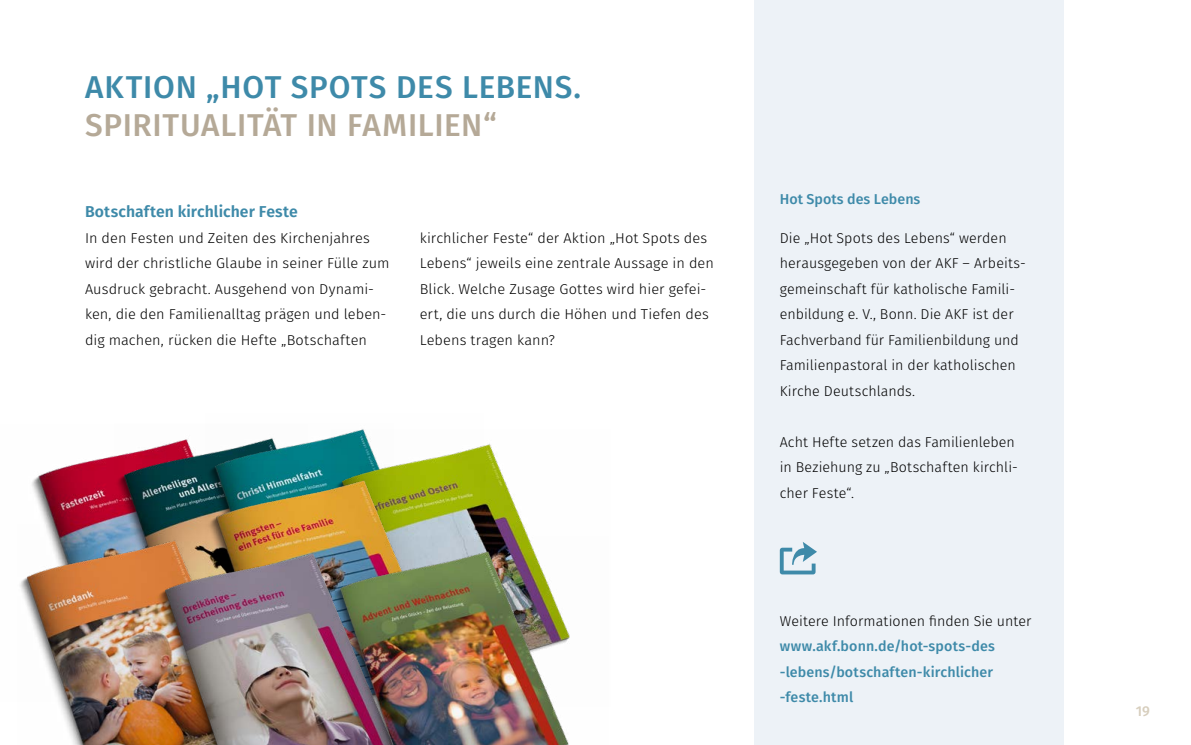
<style>
.page{position:relative;width:1191px;height:745px;background:#fff}
.page>*{position:absolute;margin:0;border:0;box-sizing:border-box;transform-origin:0 0}
.Headline{font:500 31.5px/38.2px "Fira Sans";letter-spacing:.02em;color:#3e8aa9}
.zwischenhead{font:600 15.75px "Fira Sans";letter-spacing:.005em;color:#3e8aa9}
.Lauftext{font:300 14.25px/25.5px "Fira Sans";letter-spacing:.005em;color:#000}
.Lauftext-2{font:500 14.25px/25.5px "Fira Sans";letter-spacing:.005em;color:#3e8aa9}
.Kasten_Headline{font:500 14.25px "Fira Sans";color:#3e8aa9}
.t1{font:500 14.25px "Fira Sans";color:#d7cebd}
.s1{color:#b5a997}
.s2{font-weight:300;color:#000}
</style>
<div class="page">
<div style="left:754px;top:0;width:309px;height:744px;background:#edf2f7"></div>
<svg style="left:780px;top:542px;width:37px;height:32px"></svg>
<img style="left:32px;top:456px;width:82px;height:68px">
<img style="left:114px;top:439px;width:91px;height:85px">
<img style="left:205px;top:437px;width:127px;height:87px">
<img style="left:20px;top:524px;width:186px;height:220px">
<img style="left:332px;top:429px;width:196px;height:106px">
<img style="left:206px;top:464px;width:278px;height:73px">
<img style="left:155px;top:537px;width:175px;height:207px">
<img style="left:330px;top:535px;width:240px;height:209px">
<p class="Headline" style="left:85px;top:66px;width:497px">AKTION „HOT SPOTS DES LEBENS.<br><span class="s1">SPIRITUALITÄT IN FAMILIEN“</span></p>
<p class="zwischenhead" style="left:85px;top:198px;width:214px">Botschaften kirchlicher Feste</p>
<p class="Lauftext" style="left:85px;top:224px;width:306px">In den Festen und Zeiten des Kirchenjahres wird der christliche Glaube in seiner Fülle zum Ausdruck gebracht. Ausgehend von Dynami&shy;ken, die den Familienalltag prägen und leben&shy;dig machen, rücken die Hefte „Botschaften</p>
<p class="Lauftext" style="left:420px;top:224px;width:296px">kirchlicher Feste“ der Aktion „Hot Spots des Lebens“ jeweils eine zentrale Aussage in den Blick. Welche Zusage Gottes wird hier gefei&shy;ert, die uns durch die Höhen und Tiefen des Lebens tragen kann?</p>
<p class="Kasten_Headline" style="left:780px;top:188px;width:142px">Hot Spots des Lebens</p>
<p class="Lauftext" style="left:780px;top:224px;width:247px">Die „Hot Spots des Lebens“ werden herausgegeben von der AKF – Arbeits&shy;gemeinschaft für katholische Famili&shy;enbildung e. V., Bonn. Die AKF ist der Fachverband für Familienbildung und Familienpastoral in der katholischen Kirche Deutschlands.</p>
<p class="Lauftext" style="left:780px;top:428px;width:239px">Acht Hefte setzen das Familienleben in Beziehung zu „Botschaften kirchli&shy;cher Feste“.</p>
<p class="Lauftext-2" style="left:780px;top:606px;width:253px"><span class="s2">Weitere Informationen finden Sie unter </span>www.akf.bonn.de/hot-spots-des -lebens/botschaften-kirchlicher -feste.html</p>
<p class="t1" style="left:1135px;top:699px;width:16px">19</p>
</div>
